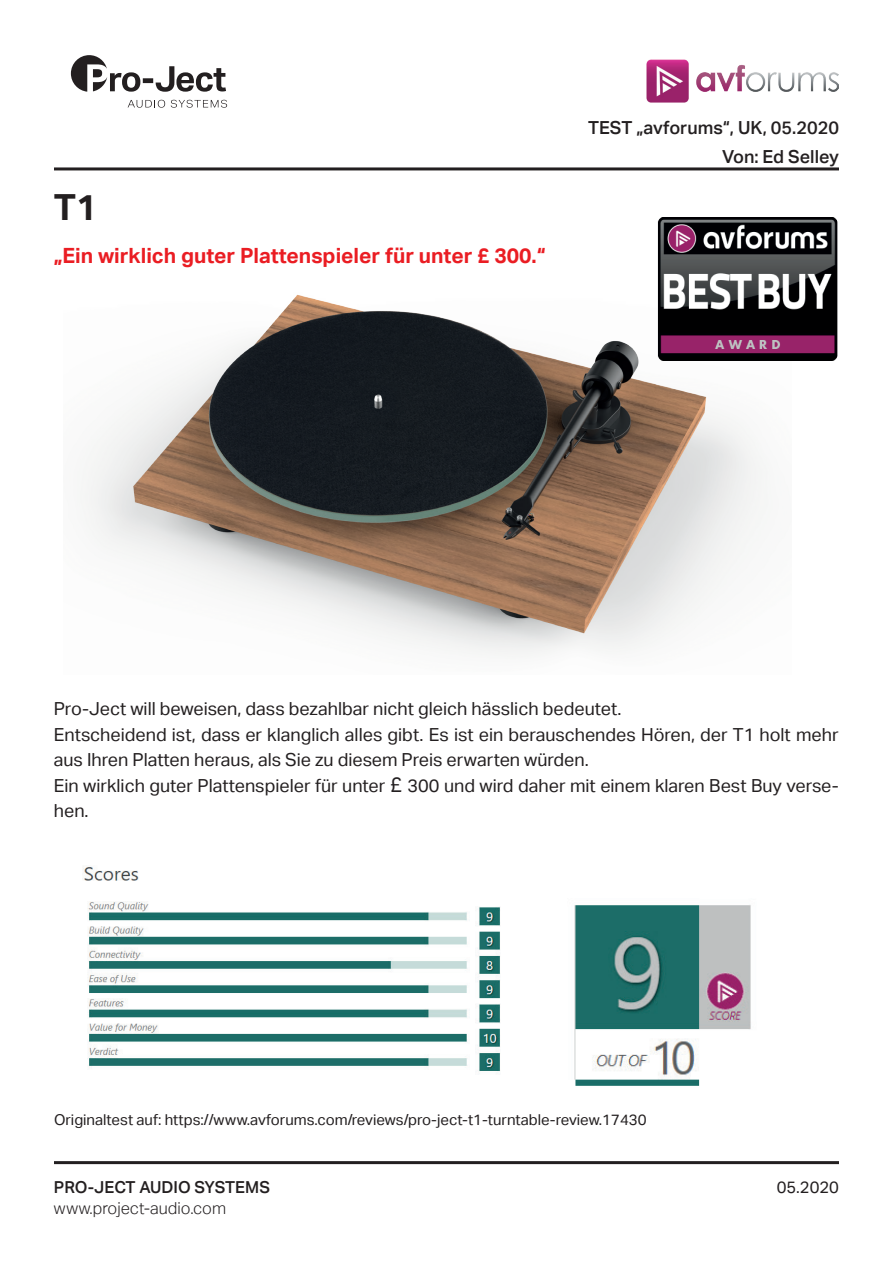
<style>
.page{position:relative;width:893px;height:1263px;background:#fff}
.page>*{position:absolute;margin:0;border:0;box-sizing:border-box;transform-origin:0 0}
.t1{font:700 36px "Aktiv Grotesk Trial";color:#231f20}
.t2{font:700 21px "Aktiv Grotesk Trial";color:#ea1d23}
.t3{font:18px/25.5px "Aktiv Grotesk Trial";color:#231f20}
.t4{font:500 18px/28.8px "Aktiv Grotesk Trial";color:#231f20;text-align:right}
.t5{font:300 16.5px "Aktiv Grotesk Trial";color:#231f20}
.t6{font:500 16.5px "Aktiv Grotesk Trial";color:#231f20}
.t7{font:16.5px "Aktiv Grotesk Trial";color:#231f20}
.t8{font:15px "Aktiv Grotesk Trial";color:#231f20}
.s1{font-size:21px}
</style>
<div class="page">
<svg style="left:71px;top:55px;width:155px;height:37px"></svg>
<svg style="left:128px;top:100px;width:37px;height:8px"></svg>
<svg style="left:171px;top:100px;width:56px;height:8px"></svg>
<hr style="left:54px;top:167px;width:785px;height:3px;background:#231f20">
<hr style="left:54px;top:1161px;width:785px;height:3px;background:#231f20">
<img style="left:646px;top:60px;width:193px;height:43px">
<img style="left:85px;top:294px;width:677px;height:361px">
<img style="left:83px;top:866px;width:417px;height:205px">
<img style="left:637px;top:218px;width:201px;height:143px">
<img style="left:574px;top:905px;width:177px;height:181px">
<h1 class="t1" style="left:54px;top:186px;width:45px">T1</h1>
<p class="t2" style="left:54px;top:243px;width:493px">„Ein wirklich guter Plattenspieler für unter £ 300.“</p>
<p class="t4" style="left:588px;top:113px;width:252px">TEST „avforums“, UK, 05.2020<br>Von: Ed Selley</p>
<p class="t3" style="left:54px;top:696px;width:786px">Pro-Ject will beweisen, dass bezahlbar nicht gleich hässlich bedeutet.<br>Entscheidend ist, dass er klanglich alles gibt. Es ist ein berauschendes Hören, der T1 holt mehr aus Ihren Platten heraus, als Sie zu diesem Preis erwarten würden.<br>Ein wirklich guter Plattenspieler für unter <span class="s1">£</span> 300 und wird daher mit einem klaren Best Buy verse&shy;hen.</p>
<p class="t8" style="left:54px;top:1111px;width:594px">Originaltest auf: https://www.avforums.com/reviews/pro-ject-t1-turntable-review.17430</p>
<p class="t6" style="left:54px;top:1178px;width:217px">PRO-JECT AUDIO SYSTEMS</p>
<p class="t7" style="left:777px;top:1178px;width:64px">05.2020</p>
<p class="t5" style="left:54px;top:1199px;width:174px">www.project-audio.com</p>
</div>
